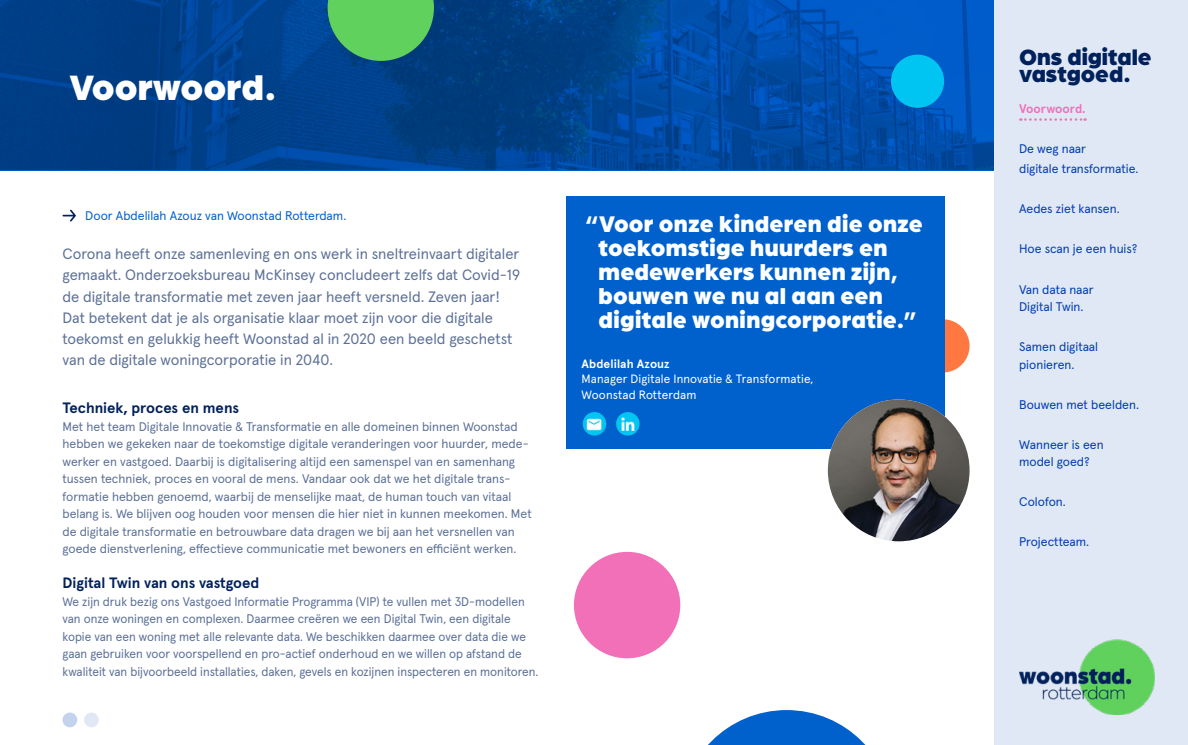
<style>
.page{position:relative;width:1188px;height:745px;background:#fff}
.page>*{position:absolute;margin:0;border:0;box-sizing:border-box;transform-origin:0 0}
.t1{font:900 37.5px "Arboria";color:#fff}
.t2{font:900 24.12px/24.1px "Arboria";letter-spacing:.01em;color:#fff}
.t3{font:900 23.62px/17.2px "Arboria";color:#00215b}
.t4{font:15px/21.2px "Apercu Pro";color:#5c7096}
.t5{font:700 15px "Apercu Pro";color:#00215b}
.t6{font:12.5px/17.5px "Apercu Pro";color:#5c7096}
.t7{font:12.5px/17.5px "Apercu Pro";color:#003cb0}
.t8{font:12.5px "Apercu Pro";color:#0061cd}
.t9{font:700 12.5px "Apercu Pro";color:#f170b8}
.t10{font:12px/15.6px "Apercu Pro";letter-spacing:.01em;color:#fff}
.t11{font:700 12px "Apercu Pro";letter-spacing:.01em;color:#fff}
</style>
<div class="page">
<svg style="left:709px;top:710px;width:156px;height:34px"></svg>
<svg style="left:0;top:0;width:994px;height:170px;background:#004596"></svg>
<div style="left:994px;top:0;width:194px;height:744px;background:#e0e8f6"></div>
<svg style="left:63px;top:209px;width:13px;height:12px"></svg>
<svg style="left:1020px;top:118px;width:65px;height:3px"></svg>
<div style="left:574px;top:551px;width:106px;height:107px;background:#f170b8;border-radius:50%"></div>
<div style="left:84px;top:712px;width:15px;height:14px;background:#e0e8f6;border-radius:50%"></div>
<svg style="left:327px;top:0;width:107px;height:61px;background:#4db464"></svg>
<div style="left:891px;top:55px;width:53px;height:53px;background:#00c5f2;border-radius:50%"></div>
<div style="left:916px;top:319px;width:53px;height:53px;background:#ff7842;border-radius:50%"></div>
<img style="left:1019px;top:639px;width:135px;height:75px">
<div style="left:63px;top:712px;width:14px;height:14px;background:#c4d3ed;border-radius:50%"></div>
<div style="left:566px;top:196px;width:378px;height:251px;background:#0061cd"></div>
<img style="left:582px;top:412px;width:24px;height:23px;border-radius:12px">
<img style="left:616px;top:412px;width:23px;height:23px;border-radius:12px">
<img style="left:828px;top:399px;width:141px;height:142px;border-radius:71px">
<h1 class="t1" style="left:69px;top:60px;width:209px">Voorwoord.</h1>
<p class="t8" style="left:85px;top:206px;width:262px">Door Abdelilah Azouz van Woonstad Rotterdam.</p>
<p class="t4" style="left:62px;top:242px;width:459px">Corona heeft onze samenleving en ons werk in sneltreinvaart digitaler gemaakt. Onderzoeksbureau McKinsey concludeert zelfs dat Covid-19 de digitale transformatie met zeven jaar heeft versneld. Zeven jaar!<br>Dat betekent dat je als organisatie klaar moet zijn voor die digitale toekomst en gelukkig heeft Woonstad al in 2020 een beeld geschetst van de digitale woningcorporatie in 2040.</p>
<p class="t5" style="left:62px;top:396px;width:178px">Techniek, proces en mens</p>
<p class="t6" style="left:62px;top:416px;width:471px">Met het team Digitale Innovatie &amp; Transformatie en alle domeinen binnen Woonstad hebben we gekeken naar de toekomstige digitale veranderingen voor huurder, mede&shy;werker en vastgoed. Daarbij is digitalisering altijd een samenspel van en samenhang tussen techniek, proces en vooral de mens. Vandaar ook dat we het digitale trans&shy;formatie hebben genoemd, waarbij de menselijke maat, de human touch van vitaal belang is. We blijven oog houden voor mensen die hier niet in kunnen meekomen. Met de digitale transformatie en betrouwbare data dragen we bij aan het versnellen van goede dienstverlening, effectieve communicatie met bewoners en efficiënt werken.</p>
<p class="t5" style="left:62px;top:571px;width:198px">Digital Twin van ons vastgoed</p>
<p class="t6" style="left:62px;top:591px;width:477px">We zijn druk bezig ons Vastgoed Informatie Programma (VIP) te vullen met 3D-modellen van onze woningen en complexen. Daarmee creëren we een Digital Twin, een digitale kopie van een woning met alle relevante data. We beschikken daarmee over data die we gaan gebruiken voor voorspellend en pro-actief onderhoud en we willen op afstand de kwaliteit van bijvoorbeeld installaties, daken, gevels en kozijnen inspecteren en monitoren.</p>
<h2 class="t2" style="left:598px;top:209px;width:326px;text-indent:-14px">“Voor onze kinderen die onze toekomstige huurders en medewerkers kunnen zijn, bouwen we nu al aan een digitale woningcorporatie.”</h2>
<p class="t11" style="left:581px;top:354px;width:90px">Abdelilah Azouz</p>
<p class="t10" style="left:581px;top:370px;width:233px">Manager Digitale Innovatie &amp; Transformatie,<br>Woonstad Rotterdam</p>
<h3 class="t3" style="left:1019px;top:46px;width:134px">Ons digitale vastgoed.</h3>
<p class="t9" style="left:1019px;top:99px;width:68px">Voorwoord.</p>
<p class="t7" style="left:1019px;top:138px;width:121px;line-height:20px">De weg naar<br>digitale transformatie.</p>
<p class="t7" style="left:1019px;top:199px;width:102px">Aedes ziet kansen.</p>
<p class="t7" style="left:1019px;top:239px;width:120px">Hoe scan je een huis?</p>
<p class="t7" style="left:1019px;top:279px;width:76px">Van data naar<br>Digital Twin.</p>
<p class="t7" style="left:1019px;top:337px;width:81px">Samen digitaal pionieren.</p>
<p class="t7" style="left:1019px;top:394px;width:121px">Bouwen met beelden.</p>
<p class="t7" style="left:1019px;top:434px;width:86px">Wanneer is een model goed?</p>
<p class="t7" style="left:1019px;top:492px;width:48px">Colofon.</p>
<p class="t7" style="left:1019px;top:532px;width:72px">Projectteam.</p>
</div>
